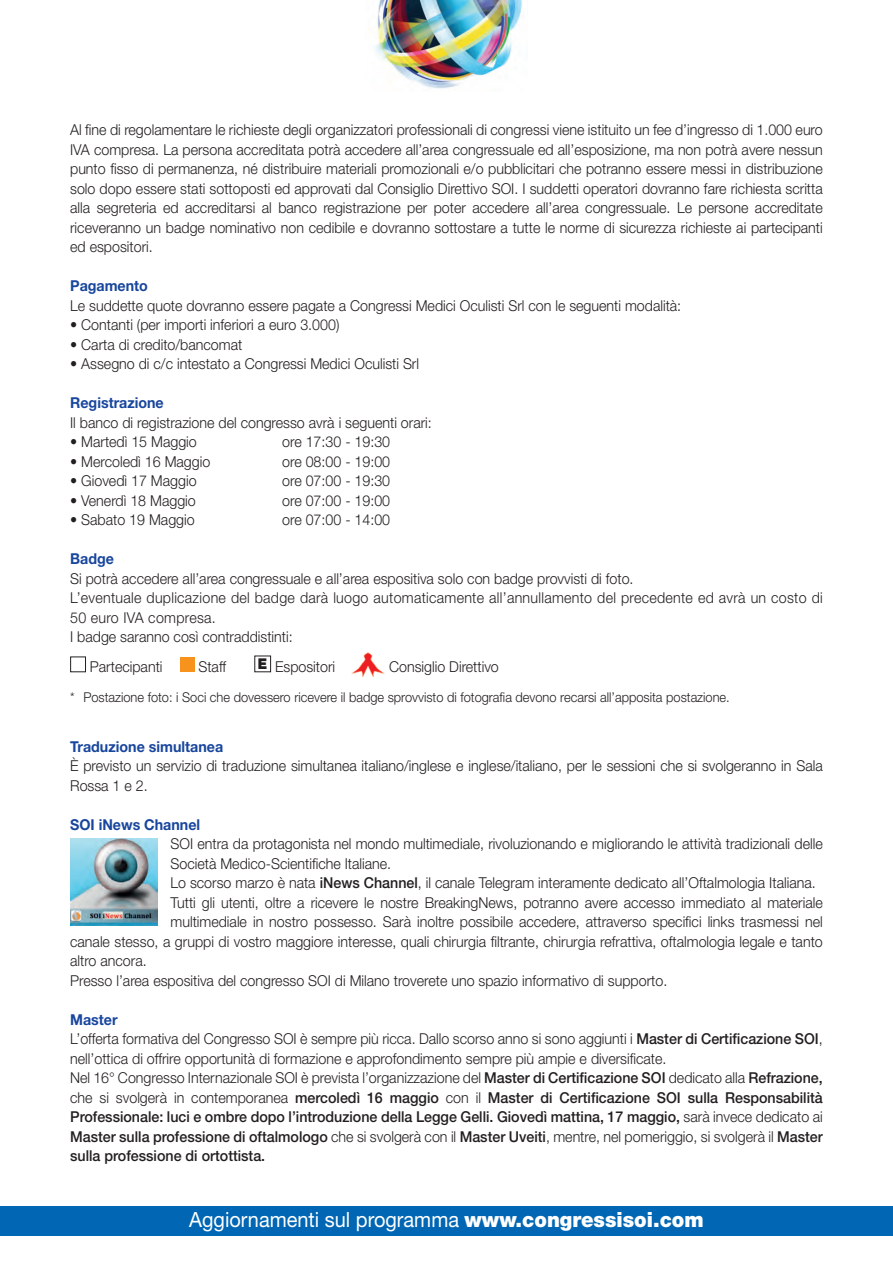
<style>
.page{position:relative;width:893px;height:1263px;background:#fff}
.page>*{position:absolute;margin:0;border:0;box-sizing:border-box;transform-origin:0 0}
.t1{font:21px "Helvetica Neue";color:#fff;scale:.95 1}
.t2{font:300 15px/19.5px "Helvetica Neue";color:#231f20;scale:.95 1}
.t3{font:700 15px "Helvetica Neue";color:#18469d;scale:.95 1}
.t4{font:300 13.5px "Helvetica Neue";color:#231f20;scale:.95 1}
.s1{font-weight:500}
.s2{font-weight:700;color:#18469d}
.s3{font-weight:900}
</style>
<div class="page">
<img style="left:375px;top:0;width:147px;height:89px">
<div style="left:70px;top:656px;width:16px;height:16px;border:1px solid #231f20"></div>
<div style="left:180px;top:657px;width:14px;height:15px;background:#f7931d"></div>
<div style="left:254px;top:655px;width:17px;height:17px;border:1px solid #231f20"></div>
<img style="left:351px;top:652px;width:34px;height:24px">
<div style="left:0;top:1206px;width:893px;height:30px;background:#0166b3"></div>
<img style="left:70px;top:838px;width:88px;height:88px">
<p class="t2" style="left:70px;top:121px;width:794px;text-align:justify">Al fine di regolamentare le richieste degli organizzatori professionali di congressi viene istituito un fee d’ingresso di 1.000 euro IVA compresa. La persona accreditata potrà accedere all’area congressuale ed all’esposizione, ma non potrà avere nessun punto fisso di permanenza, né distribuire materiali promozionali e/o pubblicitari che potranno essere messi in distribuzione solo dopo essere stati sottoposti ed approvati dal Consiglio Direttivo SOI. I suddetti operatori dovranno fare richiesta scritta alla segreteria ed accreditarsi al banco registrazione per poter accedere all’area congressuale. Le persone accreditate riceveranno un badge nominativo non cedibile e dovranno sottostare a tutte le norme di sicurezza richieste ai partecipanti ed espositori.</p>
<p class="t3" style="left:70px;top:280px;width:83px">Pagamento</p>
<p class="t2" style="left:70px;top:297px;width:645px">Le suddette quote dovranno essere pagate a Congressi Medici Oculisti Srl con le seguenti modalità:</p>
<p class="t2" style="left:70px;top:316px;width:285px">• Contanti (per importi inferiori a euro 3.000)</p>
<p class="t2" style="left:70px;top:336px;width:183px">• Carta di credito/bancomat</p>
<p class="t2" style="left:70px;top:355px;width:369px">• Assegno di c/c intestato a Congressi Medici Oculisti Srl</p>
<p class="t3" style="left:70px;top:397px;width:100px">Registrazione</p>
<p class="t2" style="left:70px;top:414px;width:382px">Il banco di registrazione del congresso avrà i seguenti orari:</p>
<p class="t2" style="left:70px;top:433px;width:135px">• Martedì 15 Maggio</p>
<p class="t2" style="left:282px;top:433px;width:115px">ore 17:30 - 19:30</p>
<p class="t2" style="left:70px;top:453px;width:149px">• Mercoledì 16 Maggio</p>
<p class="t2" style="left:282px;top:453px;width:115px">ore 08:00 - 19:00</p>
<p class="t2" style="left:70px;top:472px;width:135px">• Giovedì 17 Maggio</p>
<p class="t2" style="left:282px;top:472px;width:115px">ore 07:00 - 19:30</p>
<p class="t2" style="left:70px;top:492px;width:134px">• Venerdì 18 Maggio</p>
<p class="t2" style="left:282px;top:492px;width:115px">ore 07:00 - 19:00</p>
<p class="t2" style="left:70px;top:511px;width:133px">• Sabato 19 Maggio</p>
<p class="t2" style="left:282px;top:511px;width:115px">ore 07:00 - 14:00</p>
<p class="t3" style="left:70px;top:553px;width:48px">Badge</p>
<p class="t2" style="left:70px;top:570px;width:794px">Si potrà accedere all’area congressuale e all’area espositiva solo con badge provvisti di foto.<br>L’eventuale duplicazione del badge darà luogo automaticamente all’annullamento del precedente ed avrà un costo di 50 euro IVA compresa.<br>I badge saranno così contraddistinti:</p>
<p class="t2" style="left:90px;top:659px;width:78px">Partecipanti</p>
<p class="t2" style="left:198px;top:659px;width:31px">Staff</p>
<p class="t2" style="left:258px;top:659px;width:83px"><sup>E</sup> Espositori</p>
<p class="t2" style="left:389px;top:659px;width:117px">Consiglio Direttivo</p>
<p class="t4" style="left:70px;top:693px;width:696px">* Postazione foto: i Soci che dovessero ricevere il badge sprovvisto di fotografia devono recarsi all’apposita postazione.</p>
<p class="t3" style="left:70px;top:741px;width:163px">Traduzione simultanea</p>
<p class="t2" style="left:70px;top:758px;width:794px">È previsto un servizio di traduzione simultanea italiano/inglese e inglese/italiano, per le sessioni che si svolgeranno in Sala<br>Rossa 1 e 2.</p>
<p class="t3" style="left:70px;top:819px;width:138px">SOI iNews Channel</p>
<p class="t2" style="left:171px;top:836px;width:688px">SOI entra da protagonista nel mondo multimediale, rivoluzionando e migliorando le attività tradizionali delle</p>
<p class="t2" style="left:171px;top:855px;width:234px">Società Medico-Scientifiche Italiane.</p>
<p class="t2" style="left:171px;top:875px;width:681px">Lo scorso marzo è nata <span class="s1">iNews Channel</span>, il canale Telegram interamente dedicato all’Oftalmologia Italiana.</p>
<p class="t2" style="left:171px;top:894px;width:688px">Tutti gli utenti, oltre a ricevere le nostre BreakingNews, potranno avere accesso immediato al materiale</p>
<p class="t2" style="left:171px;top:914px;width:688px">multimediale in nostro possesso. Sarà inoltre possibile accedere, attraverso specifici links trasmessi nel</p>
<p class="t2" style="left:70px;top:933px;width:794px">canale stesso, a gruppi di vostro maggiore interesse, quali chirurgia filtrante, chirurgia refrattiva, oftalmologia legale e tanto</p>
<p class="t2" style="left:70px;top:953px;width:82px">altro ancora.</p>
<p class="t2" style="left:70px;top:972px;width:630px">Presso l’area espositiva del congresso SOI di Milano troverete uno spazio informativo di supporto.</p>
<p class="t2" style="left:70px;top:1011px;width:794px"><span class="s2">Master<br></span>L’offerta formativa del Congresso SOI è sempre più ricca. Dallo scorso anno si sono aggiunti i <span class="s1">Master di Certificazione SOI</span>, nell’ottica di offrire opportunità di formazione e approfondimento sempre più ampie e diversificate.<br>Nel 16° Congresso Internazionale SOI è prevista l’organizzazione del <span class="s1">Master di Certificazione SOI</span> dedicato alla <span class="s1">Refrazione, </span>che si svolgerà in contemporanea <span class="s1">mercoledì 16 maggio</span> con il <span class="s1">Master di Certificazione SOI sulla Responsabilità Professionale: luci e ombre dopo l’introduzione della Legge Gelli. Giovedì mattina, 17 maggio,</span> sarà invece dedicato ai <span class="s1">Master sulla professione di oftalmologo</span> che si svolgerà con il <span class="s1">Master Uveiti</span>, mentre, nel pomeriggio, si svolgerà il <span class="s1">Master sulla professione di ortottista.</span></p>
<h1 class="t1" style="left:189px;top:1212px;width:543px">Aggiornamenti sul programma <span class="s3">www.congressisoi.com</span></h1>
</div>
